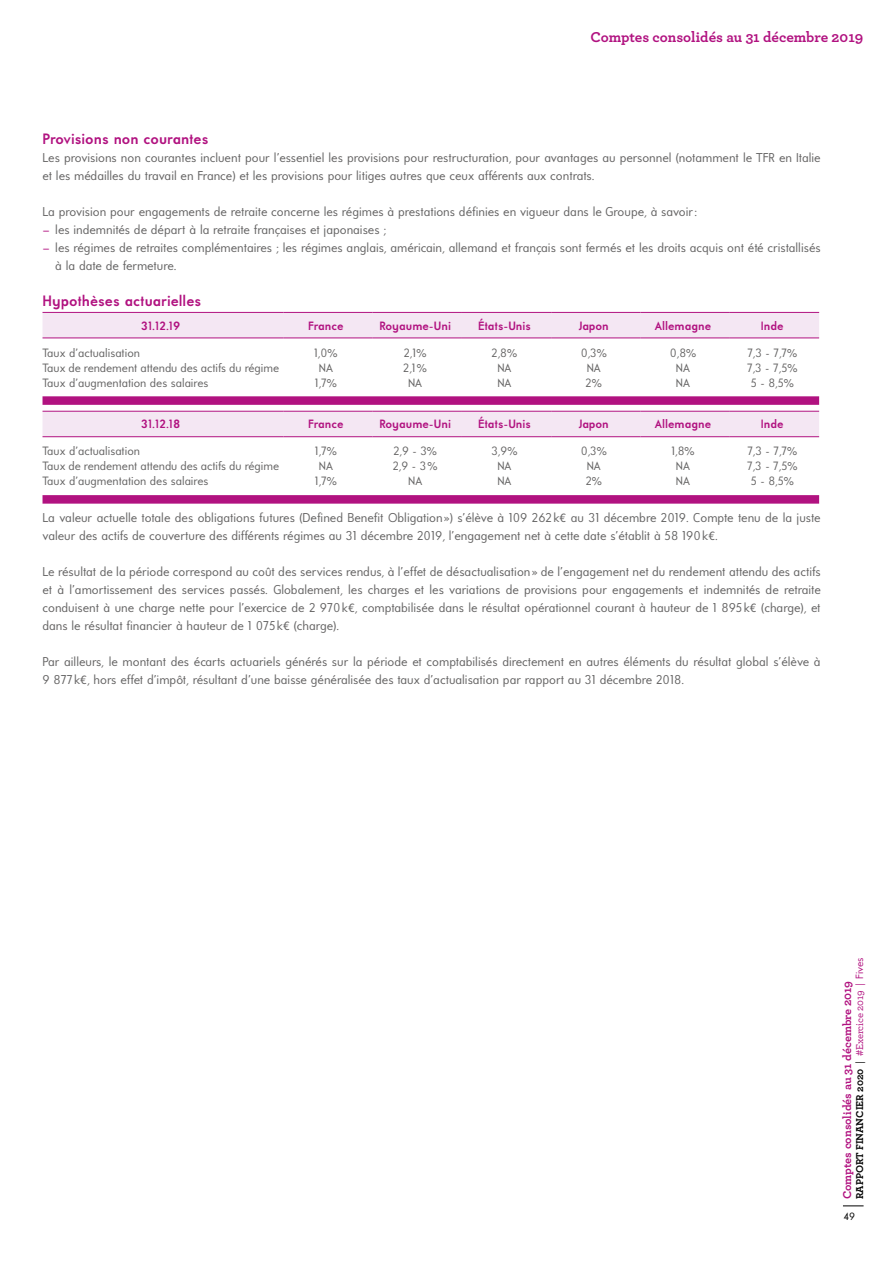
<style>
.page{position:relative;width:893px;height:1263px;background:#fff}
.page>*{position:absolute;margin:0;border:0;box-sizing:border-box;transform-origin:0 0}
.t1{font:700 15px "Universalis ADF Std";color:#b11280}
.t2{font:700 15px "Archer";color:#b11280}
.t3{font:12.75px/18px "Universalis ADF Std";color:#646363}
.t4{font:12px/15px "Universalis ADF Std";color:#646363;text-align:center}
.t5{font:700 12px "Universalis ADF Std";color:#b11280}
.t6{font:700 12px "Archer";color:#b11280}
.t7{font:700 10.5px "Archer";color:#000}
.t8{font:10.5px "Universalis ADF Std";color:#000}
.s1{color:#b11280}
.s2{font-weight:500}
.s3{font-weight:500;color:#b11280}
.s4{font-family:"Universalis ADF Std";font-weight:400;color:#b11280}
</style>
<div class="page">
<div style="left:43px;top:313px;width:776px;height:25px;background:#f4e7f3"></div>
<svg style="left:43px;top:396px;width:776px;height:9px;background:#b51e86"></svg>
<hr style="left:43px;top:312px;width:240px;height:1px;background:#b11280">
<hr style="left:283px;top:312px;width:90px;height:1px;background:#b11280">
<hr style="left:43px;top:338px;width:240px;height:1px;background:#b11280">
<hr style="left:283px;top:338px;width:90px;height:1px;background:#b11280">
<hr style="left:373px;top:312px;width:89px;height:1px;background:#b11280">
<hr style="left:373px;top:338px;width:89px;height:1px;background:#b11280">
<hr style="left:462px;top:312px;width:89px;height:1px;background:#b11280">
<hr style="left:551px;top:312px;width:89px;height:1px;background:#b11280">
<hr style="left:462px;top:338px;width:89px;height:1px;background:#b11280">
<hr style="left:551px;top:338px;width:89px;height:1px;background:#b11280">
<hr style="left:640px;top:312px;width:90px;height:1px;background:#b11280">
<hr style="left:640px;top:338px;width:90px;height:1px;background:#b11280">
<hr style="left:730px;top:312px;width:89px;height:1px;background:#b11280">
<hr style="left:730px;top:338px;width:89px;height:1px;background:#b11280">
<div style="left:43px;top:412px;width:776px;height:24px;background:#f4e7f3"></div>
<svg style="left:43px;top:495px;width:776px;height:9px;background:#b51e86"></svg>
<hr style="left:43px;top:411px;width:240px;height:1px;background:#b11280">
<hr style="left:283px;top:411px;width:90px;height:1px;background:#b11280">
<hr style="left:43px;top:436px;width:240px;height:1px;background:#b11280">
<hr style="left:283px;top:436px;width:90px;height:1px;background:#b11280">
<hr style="left:373px;top:411px;width:89px;height:1px;background:#b11280">
<hr style="left:373px;top:436px;width:89px;height:1px;background:#b11280">
<hr style="left:462px;top:411px;width:89px;height:1px;background:#b11280">
<hr style="left:551px;top:411px;width:89px;height:1px;background:#b11280">
<hr style="left:462px;top:436px;width:89px;height:1px;background:#b11280">
<hr style="left:551px;top:436px;width:89px;height:1px;background:#b11280">
<hr style="left:640px;top:411px;width:90px;height:1px;background:#b11280">
<hr style="left:640px;top:436px;width:90px;height:1px;background:#b11280">
<hr style="left:730px;top:411px;width:89px;height:1px;background:#b11280">
<hr style="left:730px;top:436px;width:89px;height:1px;background:#b11280">
<svg style="left:843px;top:1205px;width:21px;height:1px"></svg>
<p class="t2" style="left:590px;top:25px;width:274px">Comptes consolidés au 31 décembre 2019</p>
<p class="t1" style="left:43px;top:130px;width:167px">Provisions non courantes</p>
<p class="t3" style="left:43px;top:148px;width:780px">Les provisions non courantes incluent pour l’essentiel les provisions pour restructuration, pour avantages au personnel (notamment le TFR en Italie et les médailles du travail en France) et les provisions pour litiges autres que ceux afférents aux contrats.</p>
<p class="t3" style="left:43px;top:202px;width:656px">La provision pour engagements de retraite concerne les régimes à prestations définies en vigueur dans le Groupe, à savoir :</p>
<p class="t3" style="left:43px;top:220px;width:345px"><span class="s1">‒</span> les indemnités de départ à la retraite françaises et japonaises ;</p>
<p class="t3" style="left:43px;top:238px;width:780px"><span class="s1">‒</span> les régimes de retraites complémentaires ; les régimes anglais, américain, allemand et français sont fermés et les droits acquis ont été cristallisés</p>
<p class="t3" style="left:55px;top:256px;width:123px">à la date de fermeture.</p>
<p class="t1" style="left:43px;top:292px;width:160px">Hypothèses actuarielles</p>
<p class="t5" style="left:141px;top:318px;width:41px">31.12.19</p>
<p class="t5" style="left:308px;top:318px;width:37px">France</p>
<p class="t5" style="left:379px;top:318px;width:73px">Royaume-Uni</p>
<p class="t5" style="left:478px;top:318px;width:54px">États-Unis</p>
<p class="t5" style="left:579px;top:318px;width:31px">Japon</p>
<p class="t5" style="left:655px;top:318px;width:58px">Allemagne</p>
<p class="t5" style="left:761px;top:318px;width:24px">Inde</p>
<p class="t4" style="left:42px;top:345px;width:238px;text-align:left">Taux d’actualisation<br>Taux de rendement attendu des actifs du régime<br>Taux d’augmentation des salaires</p>
<p class="t4" style="left:314px;top:345px;width:25px">1,0%<br>NA<br>1,7%</p>
<p class="t4" style="left:403px;top:345px;width:25px">2,1%<br>2,1 %<br>NA</p>
<p class="t4" style="left:492px;top:345px;width:27px">2,8%<br>NA<br>NA</p>
<p class="t4" style="left:581px;top:345px;width:28px">0,3%<br>NA<br>2%</p>
<p class="t4" style="left:670px;top:345px;width:28px">0,8%<br>NA<br>NA</p>
<p class="t4" style="left:747px;top:345px;width:52px;text-align:justify">7,3 - 7,7% 7,3 - 7,5% 5 - 8,5%</p>
<p class="t5" style="left:141px;top:417px;width:41px">31.12.18</p>
<p class="t5" style="left:308px;top:417px;width:37px">France</p>
<p class="t5" style="left:379px;top:417px;width:73px">Royaume-Uni</p>
<p class="t5" style="left:478px;top:417px;width:54px">États-Unis</p>
<p class="t5" style="left:579px;top:417px;width:31px">Japon</p>
<p class="t5" style="left:655px;top:417px;width:58px">Allemagne</p>
<p class="t5" style="left:761px;top:417px;width:24px">Inde</p>
<p class="t4" style="left:43px;top:443px;width:238px;text-align:left">Taux d’actualisation<br>Taux de rendement attendu des actifs du régime<br>Taux d’augmentation des salaires</p>
<p class="t4" style="left:315px;top:443px;width:23px">1,7%<br>NA<br>1,7%</p>
<p class="t4" style="left:393px;top:443px;width:46px">2,9 - 3%<br>2,9 - 3 %<br>NA</p>
<p class="t4" style="left:491px;top:443px;width:27px">3,9%<br>NA<br>NA</p>
<p class="t4" style="left:581px;top:443px;width:28px">0,3%<br>NA<br>2%</p>
<p class="t4" style="left:671px;top:443px;width:25px">1,8%<br>NA<br>NA</p>
<p class="t4" style="left:747px;top:443px;width:52px;text-align:justify">7,3 - 7,7% 7,3 - 7,5% 5 - 8,5%</p>
<p class="t3" style="left:43px;top:508px;width:780px">La valeur actuelle totale des obligations futures (Defined Benefit Obligation ») s’élève à 109 262 k€ au 31 décembre 2019. Compte tenu de la juste valeur des actifs de couverture des différents régimes au 31 décembre 2019, l’engagement net à cette date s’établit à 58 190 k€.</p>
<p class="t3" style="left:43px;top:562px;width:780px;text-align:justify">Le résultat de la période correspond au coût des services rendus, à l’effet de désactualisation » de l’engagement net du rendement attendu des actifs et à l’amortissement des services passés. Globalement, les charges et les variations de provisions pour engagements et indemnités de retraite conduisent à une charge nette pour l’exercice de 2 970 k€, comptabilisée dans le résultat opérationnel courant à hauteur de 1 895 k€ (charge), et dans le résultat financier à hauteur de 1 075 k€ (charge).</p>
<p class="t3" style="left:43px;top:652px;width:780px">Par ailleurs, le montant des écarts actuariels générés sur la période et comptabilisés directement en autres éléments du résultat global s’élève à<br>9 877 k€, hors effet d’impôt, résultant d’une baisse généralisée des taux d’actualisation par rapport au 31 décembre 2018.</p>
<p class="t7" style="left:851px;top:1199px;width:243px;rotate:-90deg">RAPPORT FINANCIER 2020 <span class="s2">|</span> <span class="s3">#Exercice 2019 |</span> <span class="s4">Fives</span></p>
<p class="t6" style="left:838px;top:1199px;width:220px;rotate:-90deg">Comptes consolidés au 31 décembre 2019</p>
<p class="t8" style="left:843px;top:1210px;width:13px">49</p>
</div>
